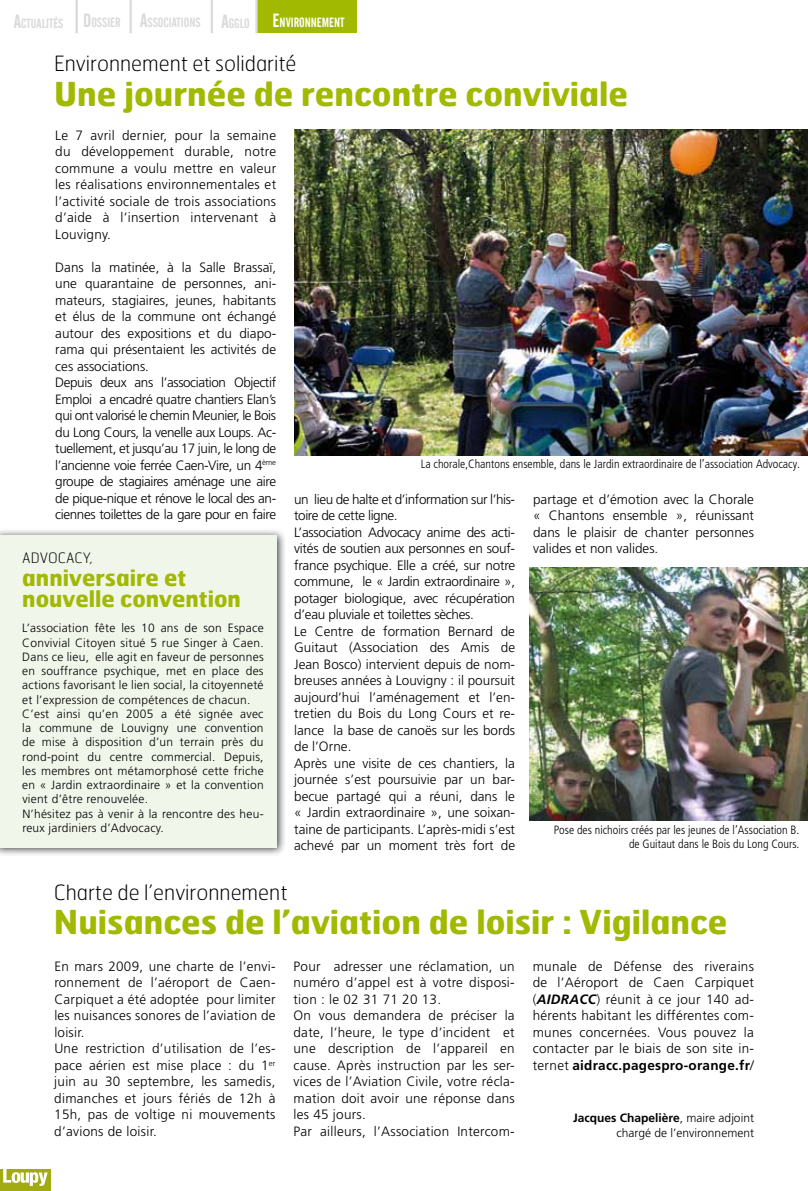
<style>
.page{position:relative;width:808px;height:1191px;background:#fff}
.page>*{position:absolute;margin:0;border:0;box-sizing:border-box;transform-origin:0 0}
.t1{font:700 33px "Hermes";color:#a1b900}
.t2{font:700 22.5px/20.4px "Hermes";color:#a1b900}
.t3{font:100 21px "Hermes";color:#000}
.t4{font:100 14.4px "Hermes";color:#000}
.t5{font:300 13.5px/16.5px "Frutiger";color:#000;text-align:justify}
.t6{font:300 13.5px/16.5px "Frutiger";letter-spacing:.02em;color:#000}
.t7{font:300 13.5px/16.5px "Frutiger";letter-spacing:-.03em;color:#000}
.t8{font:13.2px "Alternate Gothic No 2 BT";color:#d9dadb}
.t9{font:300 12px/14.2px "Frutiger";letter-spacing:.02em;color:#000}
.t10{font:300 condensed 12px/13.5px "Frutiger";color:#000;text-align:right}
.t11{font:300 12px/15px "Frutiger";color:#000;text-align:right}
.s1{font-size:18.9px}
.s2{font-size:18.9px;color:#fff}
.s3{color:#fff}
.s4{font-weight:700;font-style:italic}
.s5{font-weight:700}
</style>
<div class="page">
<div style="left:257px;top:0;width:100px;height:32px;background:#a1b900"></div>
<hr style="left:255px;top:0;width:3px;height:33px;background:#d9dadb">
<hr style="left:211px;top:0;width:2px;height:33px;background:#d9dadb">
<hr style="left:130px;top:0;width:2px;height:33px;background:#d9dadb">
<hr style="left:76px;top:0;width:2px;height:33px;background:#d9dadb">
<div style="left:0;top:528px;width:286px;height:329px;background:#000;opacity:.75"></div>
<div style="left:0;top:535px;width:276px;height:312px;background:#f1f6eb"></div>
<div style="left:0;top:1169px;width:51px;height:22px;background:#a3ab12"></div>
<svg style="left:3px;top:1169px;width:45px;height:16px"></svg>
<img style="left:294px;top:129px;width:514px;height:327px">
<img style="left:529px;top:567px;width:279px;height:253px">
<p class="t8" style="left:14px;top:15px;width:332px"><span class="s1">A</span>CTUALITÉS <span class="s1">D</span>OSSIER <span class="s1">A</span>SSOCIATIONS <span class="s1">A</span>GGLO <span class="s2">E</span><span class="s3">NVIRONNEMENT</span></p>
<h3 class="t3" style="left:54px;top:50px;width:244px">Environnement et solidarité</h3>
<h1 class="t1" style="left:54px;top:72px;width:576px">Une journée de rencontre conviviale</h1>
<p class="t5" style="left:55px;top:127px;width:222px">Le 7 avril dernier, pour la semaine du développement durable, notre commune a voulu mettre en valeur les réalisations environnementales et l’activité sociale de trois associations d’aide à l’insertion intervenant à Louvigny.</p>
<p class="t7" style="left:55px;top:259px;width:222px">Dans la matinée, à la Salle Brassaï, une quarantaine de personnes, ani&shy;mateurs, stagiaires, jeunes, habitants et élus de la commune ont échangé autour des expositions et du diapo&shy;rama qui présentaient les activités de ces associations.<br>Depuis deux ans l’association Objectif Emploi a encadré quatre chantiers Elan’s qui ont valorisé le chemin Meunier, le Bois du Long Cours, la venelle aux Loups. Ac&shy;tuellement, et jusqu’au 17 juin, le long de l’ancienne voie ferrée Caen-Vire, un 4<sup>ème </sup>groupe de stagiaires aménage une aire de pique-nique et rénove le local des an&shy;ciennes toilettes de la gare pour en faire</p>
<p class="t4" style="left:22px;top:548px;width:72px">ADVO CACY,</p>
<h2 class="t2" style="left:22px;top:567px;width:220px">anniversaire et nouvelle convention</h2>
<p class="t9" style="left:22px;top:621px;width:243px">L’association fête les 10 ans de son Espace Convivial Citoyen situé 5 rue Singer à Caen.<br>Dans ce lieu, elle agit en faveur de personnes en souffrance psychique, met en place des actions favorisant le lien social, la citoyenneté et l’expression de compétences de chacun.<br>C’est ainsi qu’en 2005 a été signée avec la commune de Louvigny une convention de mise à disposition d’un terrain près du rond-point du centre commercial. Depuis, les membres ont métamorphosé cette friche en « Jardin extraordinaire » et la convention vient d’être renouvelée.<br>N’hésitez pas à venir à la rencontre des heu&shy;reux jardiniers d’Advocacy.</p>
<p class="t10" style="left:421px;top:457px;width:381px">La chorale,Chantons ensemble, dans le Jardin extraordinaire de l’association Advocacy.</p>
<p class="t5" style="left:294px;top:491px;width:222px;text-align:left">un lieu de halte et d’information sur l’his&shy;toire de cette ligne.<br>L’association Advocacy anime des acti&shy;vités de soutien aux personnes en souf&shy;france psychique. Elle a créé, sur notre commune, le « Jardin extraordinaire », potager biologique, avec récupération d’eau pluviale et toilettes sèches.<br>Le Centre de formation Bernard de Guitaut (Association des Amis de Jean Bosco) intervient depuis de nom&shy;breuses années à Louvigny : il poursuit aujourd’hui l’aménagement et l’en&shy;tretien du Bois du Long Cours et re&shy;lance la base de canoës sur les bords de l’Orne.<br>Après une visite de ces chantiers, la journée s’est poursuivie par un bar&shy;becue partagé qui a réuni, dans le « Jardin extraordinaire », une soixan&shy;taine de participants. L’après-midi s’est achevé par un moment très fort de</p>
<p class="t5" style="left:533px;top:491px;width:222px">partage et d’émotion avec la Chorale « Chantons ensemble », réunissant dans le plaisir de chanter personnes valides et non valides.</p>
<p class="t10" style="left:554px;top:823px;width:247px">Pose des nichoirs créés par les jeunes de l’Association B. de Guitaut dans le Bois du Long Cours.</p>
<h3 class="t3" style="left:54px;top:878px;width:235px">Charte de l’environnement</h3>
<h1 class="t1" style="left:54px;top:900px;width:675px">Nuisances de l’aviation de loisir : Vigilance</h1>
<p class="t6" style="left:54px;top:958px;width:223px">En mars 2009, une charte de l’envi&shy;ronnement de l’aéroport de Caen-<br>Carpiquet a été adoptée pour limiter les nuisances sonores de l’aviation de loisir.<br>Une restriction d’utilisation de l’es&shy;pace aérien est mise place : du 1<sup>er </sup>juin au 30 septembre, les samedis, dimanches et jours fériés de 12h à<br>15h, pas de voltige ni mouvements d’avions de loisir.</p>
<p class="t6" style="left:293px;top:958px;width:223px">Pour adresser une réclamation, un numéro d’appel est à votre disposi&shy;tion : le 02 31 71 20 13.<br>On vous demandera de préciser la date, l’heure, le type d’incident et une description de l’appareil en cause. Après instruction par les ser&shy;vices de l’Aviation Civile, votre récla&shy;mation doit avoir une réponse dans les 45 jours.<br>Par ailleurs, l’Association Intercom-</p>
<p class="t5" style="left:533px;top:958px;width:223px">munale de Défense des riverains de l’Aéroport de Caen Carpiquet (<span class="s4">AIDRACC</span>) réunit à ce jour 140 ad&shy;hérents habitant les différentes com&shy;munes concernées. Vous pouvez la contacter par le biais de son site in&shy;ternet <span class="s5">aidracc.pagespro-orange.fr</span>/</p>
<p class="t11" style="left:573px;top:1110px;width:182px"><span class="s5">Jacques Chapelière</span>, maire adjoint chargé de l’environnement</p>
</div>
